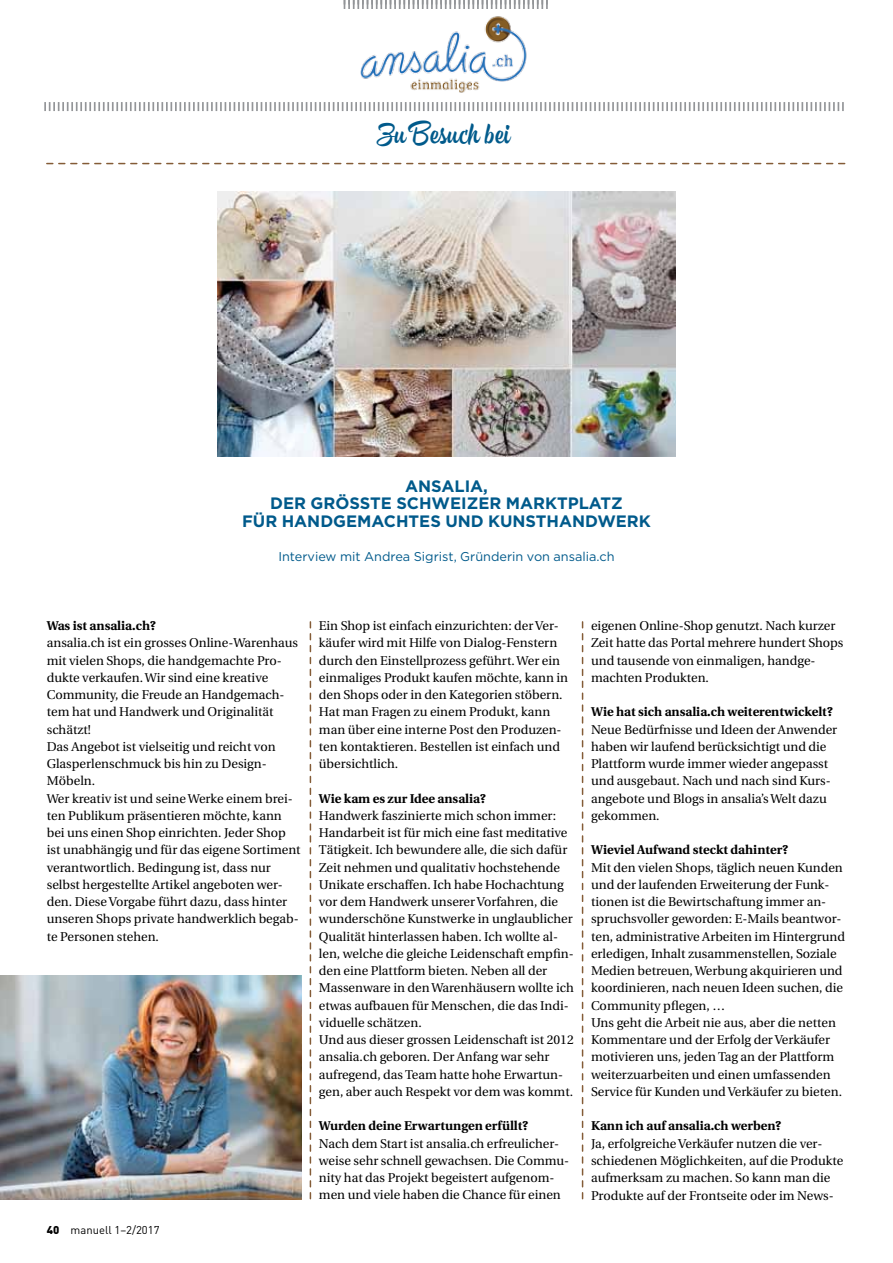
<style>
.page{position:relative;width:893px;height:1263px;background:#fff}
.page>*{position:absolute;margin:0;border:0;box-sizing:border-box;transform-origin:0 0}
.t1{font:30px "SVN Hollie Script Pro";color:#005a8b}
.t2{font:700 16.5px/17.2px "Gotham";color:#005a8b;text-align:center}
.t3{font:12.75px/17.2px "Utopia";color:#000}
.t4{font:700 12.75px "Utopia";color:#000}
.t5{font:12.75px "Gotham";color:#005a8b}
.t6{font:11.25px "DIN";color:#000}
.s1{font-weight:900}
</style>
<div class="page">
<svg style="left:310px;top:622px;width:1px;height:577px"></svg>
<svg style="left:582px;top:622px;width:1px;height:577px"></svg>
<img style="left:361px;top:16px;width:166px;height:77px">
<svg style="left:44px;top:102px;width:800px;height:9px"></svg>
<svg style="left:344px;top:0;width:204px;height:9px"></svg>
<svg style="left:47px;top:163px;width:798px;height:1px"></svg>
<img style="left:0;top:975px;width:302px;height:224px">
<img style="left:218px;top:191px;width:457px;height:266px">
<h1 class="t1" style="left:377px;top:116px;width:135px">Zu Besuch bei</h1>
<p class="t2" style="left:242px;top:477px;width:410px">ANSALIA,<br>DER GRÖSSTE SCHWEIZER MARKTPLATZ<br>FÜR HANDGEMACHTES UND KUNSTHANDWERK</p>
<p class="t5" style="left:278px;top:548px;width:338px">Interview mit Andrea Sigrist, Gründerin von ansalia.ch</p>
<p class="t4" style="left:47px;top:618px;width:111px">Was ist ansalia.ch?</p>
<p class="t3" style="left:47px;top:635px;width:255px">ansalia.ch ist ein grosses Online-Warenhaus mit vielen Shops, die handgemachte Pro&shy;dukte verkaufen. Wir sind eine kreative Community, die Freude an Handgemach&shy;tem hat und Handwerk und Originalität schätzt!<br>Das Angebot ist vielseitig und reicht von Glasperlenschmuck bis hin zu Design-Möbeln.<br>Wer kreativ ist und seine Werke einem brei&shy;ten Publikum präsentieren möchte, kann bei uns einen Shop einrichten. Jeder Shop ist unabhängig und für das eigene Sortiment verantwortlich. Bedingung ist, dass nur selbst hergestellte Artikel angeboten wer&shy;den. Diese Vorgabe führt dazu, dass hinter unseren Shops private handwerklich begab&shy;te Personen stehen.</p>
<p class="t6" style="left:47px;top:1223px;width:114px"><span class="s1">40</span> manuell 1–2/2017</p>
<p class="t3" style="left:319px;top:617px;width:251px">Ein Shop ist einfach einzurichten: der Ver&shy;käufer wird mit Hilfe von Dialog-Fenstern durch den Einstellprozess geführt. Wer ein einmaliges Produkt kaufen möchte, kann in den Shops oder in den Kategorien stöbern.<br>Hat man Fragen zu einem Produkt, kann man über eine interne Post den Produzen&shy;ten kontaktieren. Bestellen ist einfach und übersichtlich.</p>
<p class="t4" style="left:319px;top:791px;width:169px">Wie kam es zur Idee ansalia?</p>
<p class="t3" style="left:319px;top:807px;width:256px">Handwerk faszinierte mich schon immer:<br>Handarbeit ist für mich eine fast meditative Tätigkeit. Ich bewundere alle, die sich dafür Zeit nehmen und qualitativ hochstehende Unikate erschaffen. Ich habe Hochachtung vor dem Handwerk unserer Vorfahren, die wunderschöne Kunstwerke in unglaublicher Qualität hinterlassen haben. Ich wollte al&shy;len, welche die gleiche Leidenschaft empfin&shy;den eine Plattform bieten. Neben all der Massenware in den Warenhäusern wollte ich etwas aufbauen für Menschen, die das Indi&shy;viduelle schätzen.<br>Und aus dieser grossen Leidenschaft ist 2012 ansalia.ch geboren. Der Anfang war sehr aufregend, das Team hatte hohe Erwartun&shy;gen, aber auch Respekt vor dem was kommt.</p>
<p class="t4" style="left:319px;top:1119px;width:211px">Wurden deine Erwartungen erfüllt?</p>
<p class="t3" style="left:319px;top:1135px;width:252px">Nach dem Start ist ansalia.ch erfreulicher&shy;weise sehr schnell gewachsen. Die Commu&shy;nity hat das Projekt begeistert aufgenom&shy;men und viele haben die Chance für einen</p>
<p class="t3" style="left:591px;top:617px;width:254px">eigenen Online-Shop genutzt. Nach kurzer Zeit hatte das Portal mehrere hundert Shops und tausende von einmaligen, handge&shy;machten Produkten.</p>
<p class="t4" style="left:591px;top:705px;width:243px">Wie hat sich ansalia.ch weiterentwickelt?</p>
<p class="t3" style="left:591px;top:721px;width:248px">Neue Bedürfnisse und Ideen der Anwender haben wir laufend berücksichtigt und die Plattform wurde immer wieder angepasst und ausgebaut. Nach und nach sind Kurs&shy;angebote und Blogs in ansalia’s Welt dazu gekommen.</p>
<p class="t4" style="left:591px;top:843px;width:199px">Wieviel Aufwand steckt dahinter?</p>
<p class="t3" style="left:591px;top:859px;width:255px">Mit den vielen Shops, täglich neuen Kunden und der laufenden Erweiterung der Funk&shy;tionen ist die Bewirtschaftung immer an&shy;spruchsvoller geworden: E-Mails beantwor&shy;ten, administrative Arbeiten im Hintergrund erledigen, Inhalt zusammenstellen, Soziale Medien betreuen, Werbung akquirieren und koordinieren, nach neuen Ideen suchen, die Community pflegen, …<br>Uns geht die Arbeit nie aus, aber die netten Kommentare und der Erfolg der Verkäufer motivieren uns, jeden Tag an der Plattform weiterzuarbeiten und einen umfassenden Service für Kunden und Verkäufer zu bieten.</p>
<p class="t4" style="left:591px;top:1119px;width:192px">Kann ich auf ansalia.ch werben?</p>
<p class="t3" style="left:591px;top:1135px;width:254px">Ja, erfolgreiche Verkäufer nutzen die ver&shy;schiedenen Möglichkeiten, auf die Produkte aufmerksam zu machen. So kann man die Produkte auf der Frontseite oder im News-</p>
</div>
